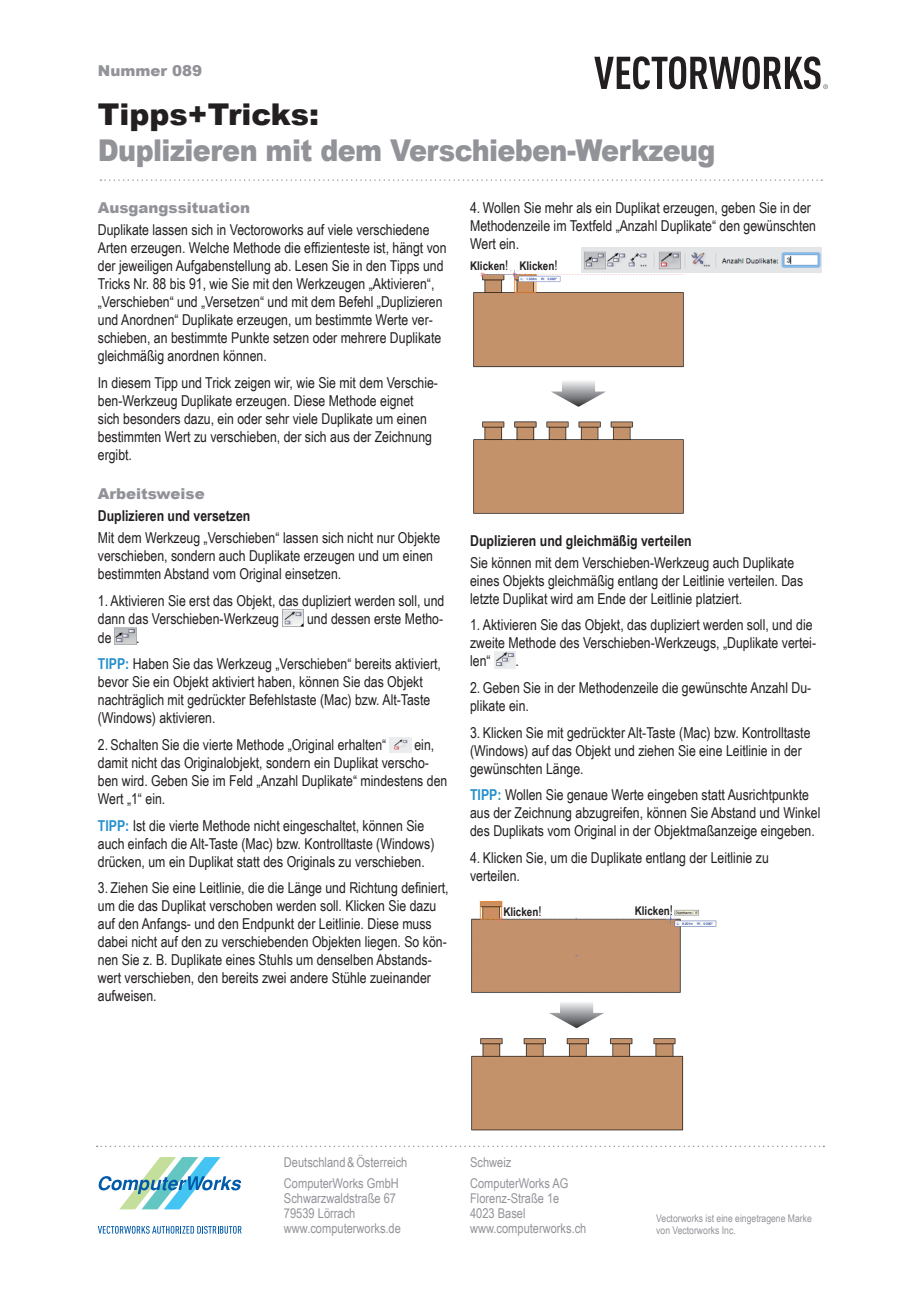
<style>
.page{position:relative;width:919px;height:1289px;background:#fff}
.page>*{position:absolute;margin:0;border:0;box-sizing:border-box;transform-origin:0 0}
.t1{font:900 30px "Arial";letter-spacing:-.02em;color:#929399;scale:.9 1}
.t2{font:900 30px "Arial";color:#231f20}
.t3{font:15px/18px "Arial Narrow";color:#231f20}
.t4{font:700 15px "Arial Narrow";color:#231f20}
.t5{font:900 15px "Arial";color:#929399}
.t6{font:13.5px/15px "Arial Narrow";color:#929399}
.t7{font:700 12px "Arial Narrow";color:#231f20}
.t8{font:10.5px/12px "Arial Narrow";color:#929399}
.s1{font-weight:400;font-size:13.5px}
.s2{font-weight:700;color:#238fcd}
</style>
<div class="page">
<svg style="left:97px;top:1145px;width:727px;height:2px"></svg>
<svg style="left:98px;top:1226px;width:143px;height:7px"></svg>
<svg style="left:99px;top:1157px;width:142px;height:52px"></svg>
<svg style="left:594px;top:56px;width:233px;height:33px"></svg>
<svg style="left:100px;top:179px;width:722px;height:2px"></svg>
<img style="left:282px;top:609px;width:21px;height:17px">
<img style="left:115px;top:627px;width:21px;height:17px">
<img style="left:390px;top:737px;width:21px;height:15px">
<img style="left:494px;top:651px;width:21px;height:17px">
<svg style="left:551px;top:381px;width:55px;height:25px"></svg>
<img style="left:473px;top:265px;width:211px;height:103px">
<img style="left:473px;top:421px;width:211px;height:93px">
<svg style="left:549px;top:1002px;width:55px;height:25px"></svg>
<img style="left:471px;top:900px;width:245px;height:93px">
<img style="left:471px;top:1038px;width:212px;height:92px">
<img style="left:582px;top:247px;width:239px;height:26px">
<p class="t5" style="left:98px;top:60px;width:106px">Nummer 089</p>
<h1 class="t2" style="left:98px;top:93px;width:223px">Tipps+Tricks:</h1>
<h1 class="t1" style="left:98px;top:129px;width:687px">Duplizieren mit dem Verschieben-Werkzeug</h1>
<p class="t5" style="left:98px;top:196px;width:154px">Ausgangssituation</p>
<p class="t3" style="left:98px;top:220px;width:350px">Duplikate lassen sich in Vectoroworks auf viele verschiedene Arten erzeugen. Welche Methode die effizienteste ist, hängt von der jeweiligen Aufgabenstellung ab. Lesen Sie in den Tipps und Tricks Nr. 88 bis 91, wie Sie mit den Werkzeugen „Aktivieren“, „Verschieben“ und „Versetzen“ und mit dem Befehl „Duplizieren und Anordnen“ Duplikate erzeugen, um bestimmte Werte ver&shy;schieben, an bestimmte Punkte setzen oder mehrere Duplikate gleichmäßig anordnen können.</p>
<p class="t3" style="left:98px;top:373px;width:342px">In diesem Tipp und Trick zeigen wir, wie Sie mit dem Verschie&shy;ben-Werkzeug Duplikate erzeugen. Diese Methode eignet sich besonders dazu, ein oder sehr viele Duplikate um einen bestimmten Wert zu verschieben, der sich aus der Zeichnung ergibt.</p>
<p class="t5" style="left:98px;top:482px;width:108px">Arbeitsweise</p>
<p class="t4" style="left:98px;top:504px;width:154px">Duplizieren und versetzen</p>
<p class="t3" style="left:98px;top:528px;width:344px">Mit dem Werkzeug „Verschieben“ lassen sich nicht nur Objekte verschieben, sondern auch Duplikate erzeugen und um einen bestimmten Abstand vom Original einsetzen.</p>
<p class="t3" style="left:98px;top:591px;width:348px">1. Aktivieren Sie erst das Objekt, das dupliziert werden soll, und dann das Verschieben-Werkzeug</p>
<p class="t3" style="left:470px;top:198px;width:347px">4. Wollen Sie mehr als ein Duplikat erzeugen, geben Sie in der<br>Methodenzeile im Textfeld „Anzahl Duplikate“ den gewünschten<br>Wert ein.</p>
<p class="t7" style="left:470px;top:257px;width:89px">Klicken<span class="s1">!</span> Klicken<span class="s1">!</span></p>
<p class="t4" style="left:470px;top:529px;width:223px">Duplizieren und gleichmäßig verteilen</p>
<p class="t3" style="left:470px;top:553px;width:334px">Sie können mit dem Verschieben-Werkzeug auch Duplikate eines Objekts gleichmäßig entlang der Leitlinie verteilen. Das letzte Duplikat wird am Ende der Leitlinie platziert.</p>
<p class="t3" style="left:470px;top:615px;width:347px">1. Aktivieren Sie das Objekt, das dupliziert werden soll, und die zweite Methode des Verschieben-Werkzeugs, „Duplikate vertei&shy;len“</p>
<p class="t3" style="left:515px;top:651px;width:5px">.</p>
<p class="t3" style="left:470px;top:678px;width:342px">2. Geben Sie in der Methodenzeile die gewünschte Anzahl Du&shy;plikate ein.</p>
<p class="t3" style="left:470px;top:722px;width:342px">3. Klicken Sie mit gedrückter Alt-Taste (Mac) bzw. Kontrolltaste (Windows) auf das Objekt und ziehen Sie eine Leitlinie in der gewünschten Länge.</p>
<p class="t3" style="left:470px;top:785px;width:352px"><span class="s2">TIPP:</span> Wollen Sie genaue Werte eingeben statt Ausrichtpunkte aus der Zeichnung abzugreifen, können Sie Abstand und Winkel des Duplikats vom Original in der Objektmaßanzeige eingeben.</p>
<p class="t3" style="left:470px;top:847px;width:300px">4. Klicken Sie, um die Duplikate entlang der Leitlinie zu verteilen.</p>
<p class="t3" style="left:307px;top:609px;width:138px">und dessen erste Metho-</p>
<p class="t3" style="left:98px;top:628px;width:15px">de</p>
<p class="t3" style="left:98px;top:623px;width:344px;line-height:26.5px;text-indent:38px">.<br><span class="s2">TIPP:</span> Haben Sie das Werkzeug „Verschieben“ bereits aktiviert,</p>
<p class="t3" style="left:98px;top:672px;width:334px">bevor Sie ein Objekt aktiviert haben, können Sie das Objekt nachträglich mit gedrückter Befehlstaste (Mac) bzw. Alt-Taste (Windows) aktivieren.</p>
<p class="t3" style="left:98px;top:735px;width:290px">2. Schalten Sie die vierte Methode „Original erhalten“</p>
<p class="t3" style="left:98px;top:735px;width:351px;text-indent:316px">ein, damit nicht das Originalobjekt, sondern ein Duplikat verscho&shy;ben wird. Geben Sie im Feld „Anzahl Duplikate“ mindestens den Wert „1“ ein.</p>
<p class="t3" style="left:98px;top:815px;width:338px"><span class="s2">TIPP:</span> Ist die vierte Methode nicht eingeschaltet, können Sie auch einfach die Alt-Taste (Mac) bzw. Kontrolltaste (Windows) drücken, um ein Duplikat statt des Originals zu verschieben.</p>
<p class="t3" style="left:98px;top:878px;width:352px">3. Ziehen Sie eine Leitlinie, die die Länge und Richtung definiert, um die das Duplikat verschoben werden soll. Klicken Sie dazu auf den Anfangs- und den Endpunkt der Leitlinie. Diese muss dabei nicht auf den zu verschiebenden Objekten liegen. So kön&shy;nen Sie z. B. Duplikate eines Stuhls um denselben Abstands&shy;wert verschieben, den bereits zwei andere Stühle zueinander aufweisen.</p>
<p class="t7" style="left:503px;top:903px;width:40px">Klicken<span class="s1">!</span></p>
<p class="t7" style="left:634px;top:901px;width:40px">Klicken<span class="s1">!</span></p>
<p class="t6" style="left:284px;top:1154px;width:125px">Deutschland&amp;Österreich</p>
<p class="t6" style="left:470px;top:1151px;width:100px;line-height:21px">Schweiz<br>ComputerWorks AG</p>
<p class="t6" style="left:470px;top:1190px;width:118px">Florenz-Straße 1e<br>4023 Basel www.computerworks.ch</p>
<p class="t6" style="left:284px;top:1175px;width:118px">ComputerWorks GmbH<br>Schwarzwaldstraße 67<br>79539 Lörrach www.computerworks.de</p>
<p class="t8" style="left:656px;top:1211px;width:157px">Vectorworks ist eine eingetragene Marke von Vectorworks Inc.</p>
</div>
